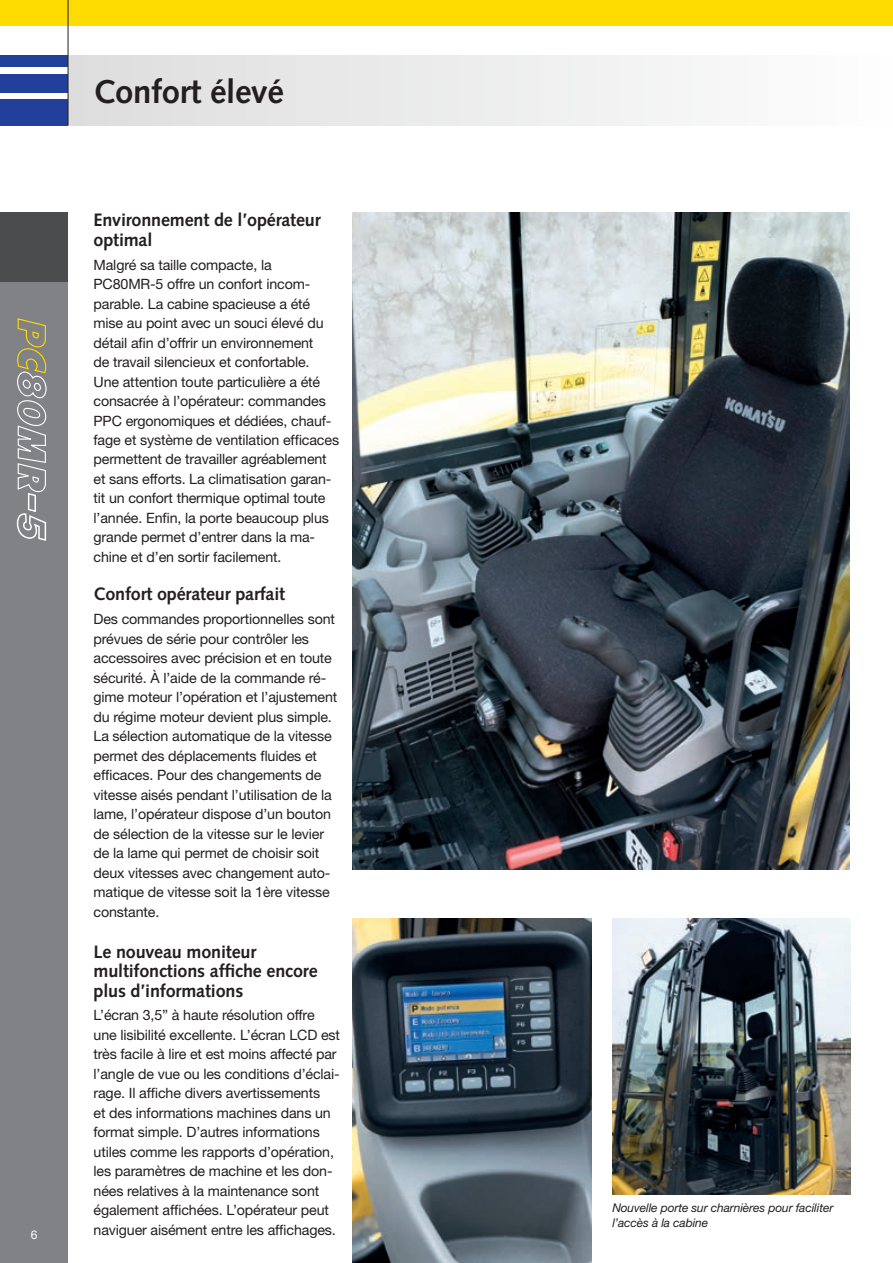
<style>
.page{position:relative;width:893px;height:1263px;background:#fff}
.page>*{position:absolute;margin:0;border:0;box-sizing:border-box;transform-origin:0 0}
.t1{font:700 33px "Syntax LTCE";letter-spacing:-.01em;color:#231f20}
.t2{font:700 18px/19.5px "Syntax LTCE";letter-spacing:-.01em;color:#231f20}
.t3{font:14.25px/19.5px "Helvetica Neue LT Pro";letter-spacing:-.01em;color:#231f20}
.t4{font:italic 12px/15px "Helvetica Neue LT Pro";letter-spacing:-.01em;color:#231f20}
.t5{font:12px "Helvetica Neue LT Pro";color:#fff}
</style>
<div class="page">
<div style="left:0;top:213px;width:68px;height:1050px;background:#808285"></div>
<div style="left:0;top:99px;width:68px;height:26px;background:#223f99"></div>
<div style="left:0;top:74px;width:68px;height:18px;background:#223f99"></div>
<div style="left:0;top:55px;width:68px;height:12px;background:#223f99"></div>
<div style="left:0;top:0;width:893px;height:26px;background:#ffdc01"></div>
<div style="left:0;top:213px;width:68px;height:69px;background:#4b4c4d"></div>
<div style="left:68px;top:55px;width:825px;height:70px;background:linear-gradient(to right,#ddddde,#fdfdfe)"></div>
<hr style="left:68px;top:0;width:1px;height:125px;background:#231f20">
<img style="left:353px;top:213px;width:497px;height:657px">
<img style="left:353px;top:918px;width:238px;height:345px">
<img style="left:612px;top:918px;width:238px;height:277px">
<svg style="left:16px;top:318px;width:31px;height:223px"></svg>
<p class="t5" style="left:31px;top:1227px;width:8px">6</p>
<h1 class="t1" style="left:94px;top:73px;width:192px">Confort élevé</h1>
<p class="t2" style="left:94px;top:210px;width:229px">Environnement de l’opérateur optimal</p>
<p class="t3" style="left:94px;top:254px;width:247px">Malgré sa taille compacte, la PC80MR-5 offre un confort incom&shy;parable. La cabine spacieuse a été mise au point avec un souci élevé du détail afin d’offrir un environnement<br>de travail silencieux et confortable.<br>Une attention toute particulière a été consacrée à l’opérateur: commandes PPC ergonomiques et dédiées, chauf&shy;fage et système de ventilation efficaces permettent de travailler agréablement et sans efforts. La climatisation garan&shy;tit un confort thermique optimal toute l’année. Enfin, la porte beaucoup plus grande permet d’entrer dans la ma&shy;chine et d’en sortir facilement.</p>
<p class="t2" style="left:94px;top:585px;width:193px">Confort opérateur parfait</p>
<p class="t3" style="left:94px;top:609px;width:245px">Des commandes proportionnelles sont prévues de série pour contrôler les accessoires avec précision et en toute sécurité. À l’aide de la commande ré&shy;gime moteur l’opération et l’ajustement du régime moteur devient plus simple.<br>La sélection automatique de la vitesse permet des déplacements fluides et efficaces. Pour des changements de vitesse aisés pendant l’utilisation de la lame, l’opérateur dispose d’un bouton de sélection de la vitesse sur le levier de la lame qui permet de choisir soit deux vitesses avec changement auto&shy;matique de vitesse soit la 1ère vitesse constante.</p>
<p class="t2" style="left:94px;top:942px;width:226px">Le nouveau moniteur multifonctions affiche encore plus d’informations</p>
<p class="t3" style="left:94px;top:1005px;width:248px">L’écran 3,5” à haute résolution offre une lisibilité excellente. L’écran LCD est très facile à lire et est moins affecté par l’angle de vue ou les conditions d’éclai&shy;rage. Il affiche divers avertissements<br>et des informations machines dans un format simple. D’autres informations utiles comme les rapports d’opération, les paramètres de machine et les don&shy;nées relatives à la maintenance sont également affichées. L’opérateur peut naviguer aisément entre les affichages.</p>
<p class="t4" style="left:612px;top:1200px;width:222px">Nouvelle porte sur charnières pour faciliter l’accès à la cabine</p>
</div>
